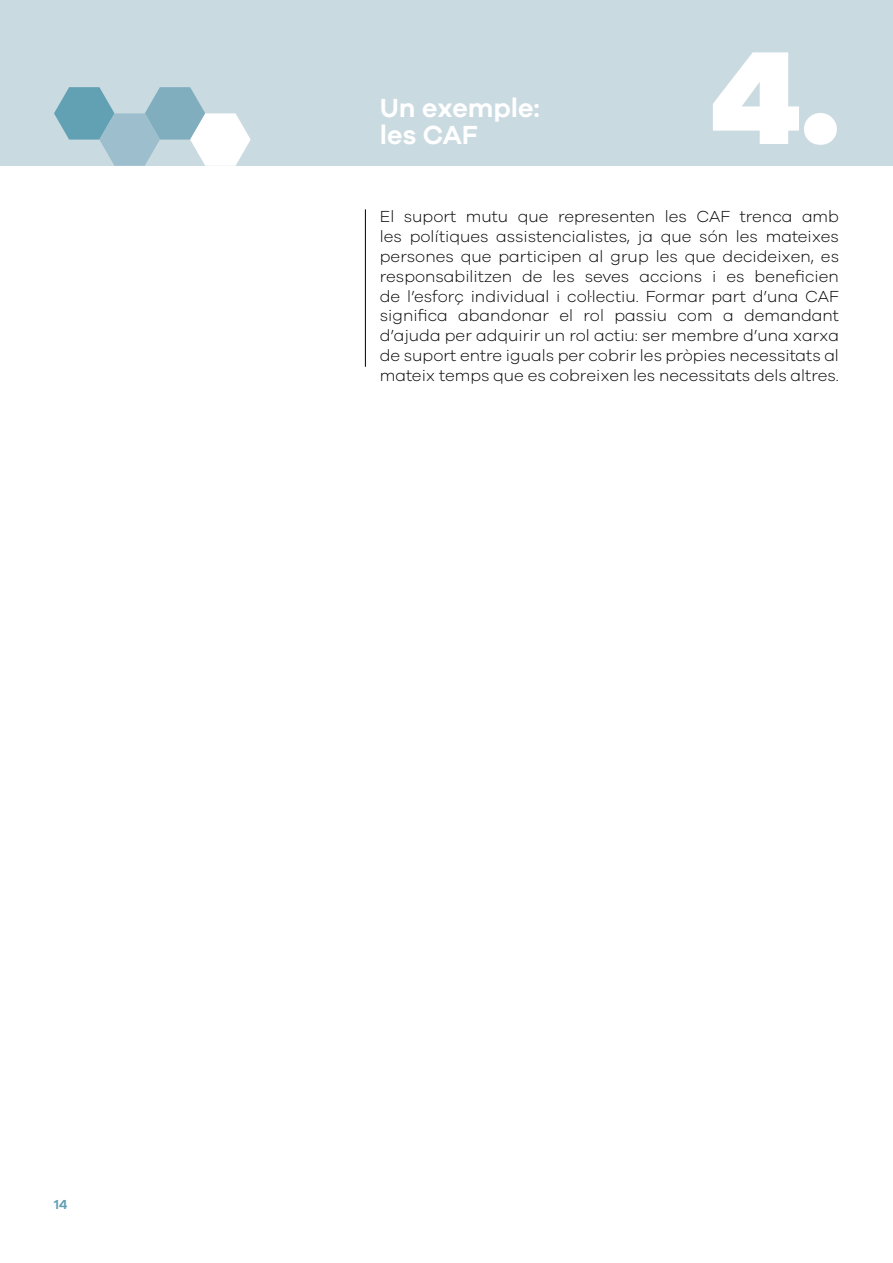
<style>
.page{position:relative;width:893px;height:1263px;background:#fff}
.page>*{position:absolute;margin:0;border:0;box-sizing:border-box;transform-origin:0 0}
.t1{font:900 136.5px "Galano Grotesque";color:#fff}
.t2{font:600 27px/27px "Galano Grotesque";color:#fff}
.t3{font:300 16.5px/19.8px "Galano Grotesque";color:#000;text-align:justify}
.t4{font:600 13.5px "Galano Grotesque";color:#62a0b4}
</style>
<div class="page">
<div style="left:0;top:0;width:893px;height:166px;background:#cadae1"></div>
<svg style="left:54px;top:87px;width:197px;height:79px"></svg>
<hr style="left:365px;top:209px;width:1px;height:158px;background:#000">
<h2 class="t2" style="left:380px;top:93px;width:162px">Un exemple: les CAF</h2>
<h1 class="t1" style="left:711px;top:11px;width:130px">4.</h1>
<p class="t3" style="left:380px;top:206px;width:461px">El suport mutu que representen les CAF trenca amb les polítiques assistencialistes, ja que són les mateixes persones que participen al grup les que decideixen, es responsabilitzen de les seves accions i es beneficien de l’esforç individual i col·lectiu. Formar part d’una CAF significa abandonar el rol passiu com a demandant d’ajuda per adquirir un rol actiu: ser membre d’una xarxa de suport entre iguals per cobrir les pròpies necessitats al mateix temps que es cobreixen les necessitats dels altres.</p>
<p class="t4" style="left:54px;top:1196px;width:15px">14</p>
</div>
